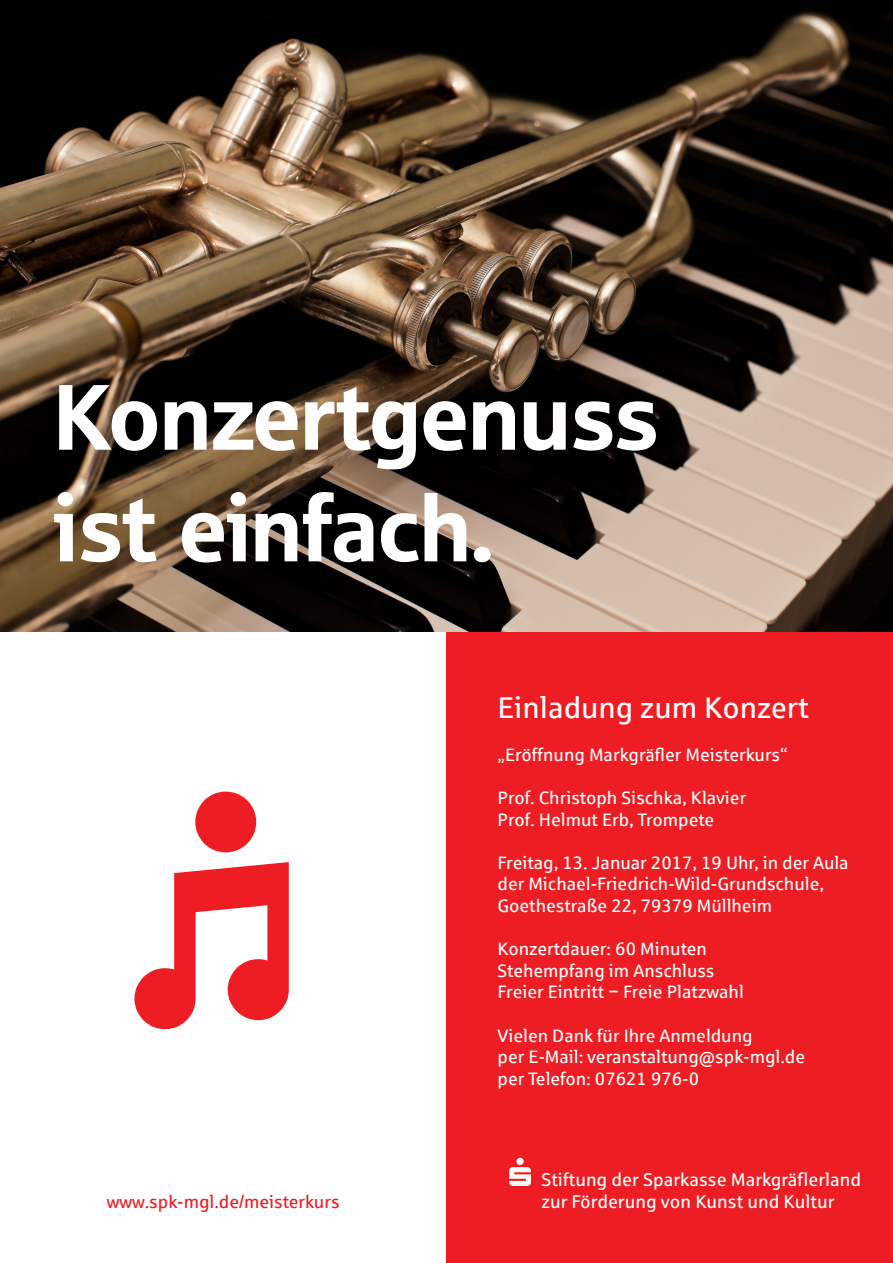
<style>
.page{position:relative;width:893px;height:1263px;background:#fff}
.page>*{position:absolute;margin:0;border:0;box-sizing:border-box;transform-origin:0 0}
.t1{font:93px/111.6px "Sparkasse Head";color:#fff}
.t2{font:30px "Sparkasse Rg";color:#fff}
.t3{font:18.3px/22px "Sparkasse Rg";color:#fff}
.t4{font:18px/21.6px "Sparkasse Rg";color:#fff}
.t5{font:18px "Sparkasse Rg";color:#ee1d23}
</style>
<div class="page">
<div style="left:446px;top:631px;width:447px;height:632px;background:#ee1d23"></div>
<img style="left:0;top:0;width:893px;height:631px">
<svg style="left:509px;top:1158px;width:22px;height:28px"></svg>
<svg style="left:195px;top:792px;width:61px;height:60px"></svg>
<svg style="left:134px;top:862px;width:155px;height:167px"></svg>
<h1 class="t1" style="left:54px;top:358px;width:606px">Konzertgenuss ist einfach.</h1>
<p class="t5" style="left:107px;top:1191px;width:234px">www.spk-mgl.de/meisterkurs</p>
<h2 class="t2" style="left:497px;top:689px;width:313px">Einladung zum Konzert</h2>
<p class="t4" style="left:497px;top:743px;width:292px">„Eröffnung Markgräfler Meisterkurs“</p>
<p class="t4" style="left:497px;top:786px;width:250px">Prof. Christoph Sischka, Klavier<br>Prof. Helmut Erb, Trompete</p>
<p class="t4" style="left:497px;top:851px;width:353px">Freitag, 13. Januar 2017, 19 Uhr, in der Aula der Michael-Friedrich-Wild-Grundschule,<br>Goethestraße 22, 79379 Müllheim</p>
<p class="t4" style="left:497px;top:938px;width:248px">Konzertdauer: 60 Minuten<br>Stehempfang im Anschluss<br>Freier Eintritt − Freie Platzwahl</p>
<p class="t4" style="left:497px;top:1024px;width:309px">Vielen Dank für Ihre Anmeldung<br>per E-Mail: veranstaltung@spk-mgl.de per Telefon: 07621 976-0</p>
<p class="t3" style="left:541px;top:1168px;width:321px">Stiftung der Sparkasse Markgräflerland zur Förderung von Kunst und Kultur</p>
</div>
